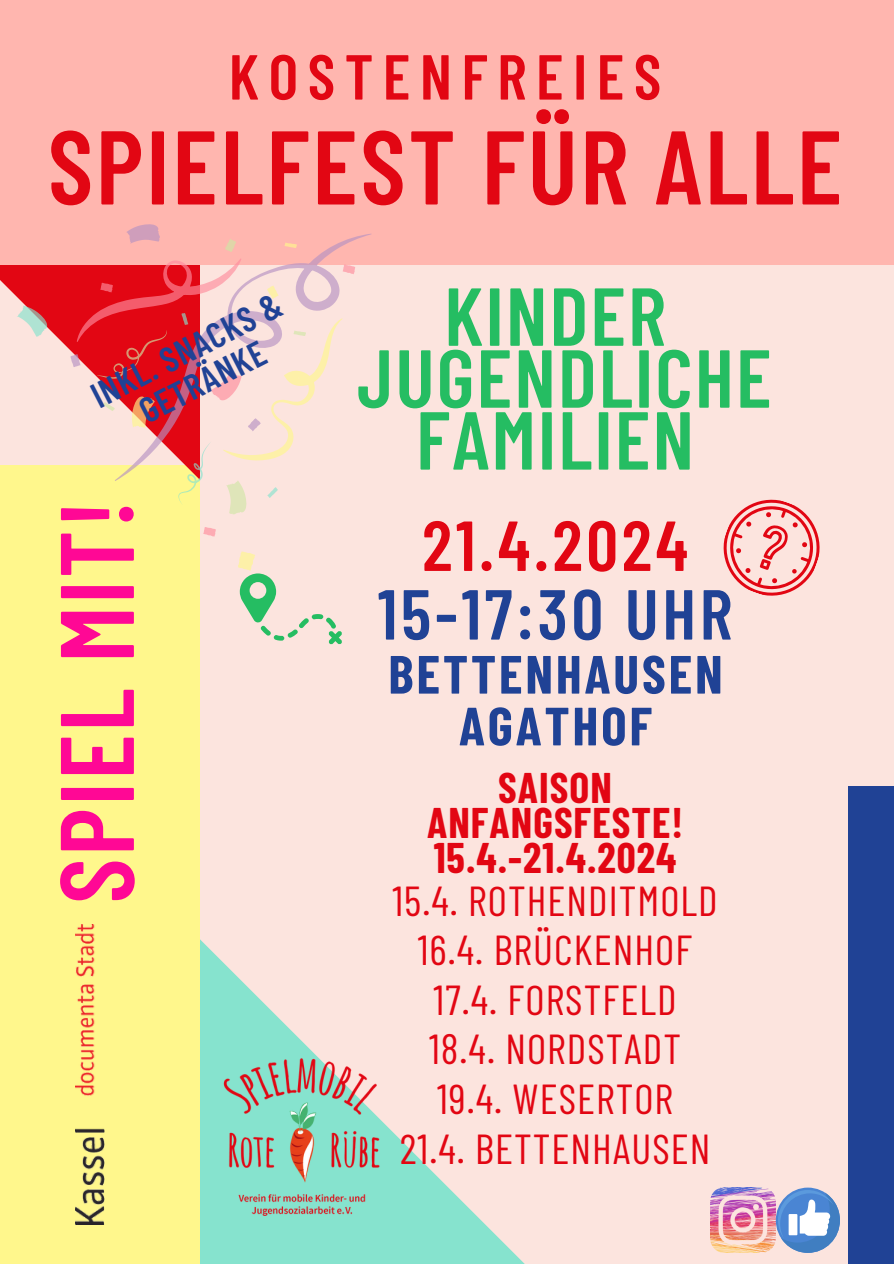
<style>
.page{position:relative;width:894px;height:1264px;background:#fff}
.page>*{position:absolute;margin:0;border:0;box-sizing:border-box;transform-origin:0 0}
.t1{font:600 104.4px "Barlow Condensed";letter-spacing:.025em;color:#e20613}
.t2{font:600 104.1px "Barlow Condensed";letter-spacing:.025em;color:#ff0895}
.t3{font:600 82.05px/61.8px "Barlow Condensed";letter-spacing:.025em;color:#25bd62;text-align:center}
.t4{font:600 70.5px/68.7px "Barlow Condensed";letter-spacing:.055em;color:#204295;text-align:center}
.t5{font:600 63.45px "Barlow Condensed";letter-spacing:.15em;color:#e20613}
.t6{font:700 53.7px/51.8px "Barlow Condensed";letter-spacing:.055em;color:#204295;text-align:center}
.t7{font:41.85px/49.5px "Barlow Condensed";letter-spacing:.025em;color:#e20613;text-align:center}
.t8{font:700 41.85px/34.8px "Barlow Condensed";letter-spacing:.025em;color:#e20613;text-align:center}
.t9{font:600 35.4px "Barlow Condensed";color:#204295}
.s1{color:#e20613}
</style>
<div class="page">
<div style="left:0;top:0;width:893px;height:1263px;background:#fce4de"></div>
<svg style="left:200px;top:939px;width:324px;height:324px"></svg>
<div style="left:0;top:465px;width:200px;height:798px;background:#fff78c"></div>
<div style="left:0;top:0;width:893px;height:264px;background:#ffb6af"></div>
<div style="left:847px;top:786px;width:46px;height:477px;background:#204295"></div>
<svg style="left:723px;top:499px;width:97px;height:97px"></svg>
<img style="left:75px;top:924px;width:30px;height:300px">
<img style="left:200px;top:1032px;width:204px;height:204px">
<svg style="left:203px;top:527px;width:13px;height:9px"></svg>
<svg style="left:238px;top:551px;width:104px;height:93px"></svg>
<svg style="left:126px;top:224px;width:33px;height:10px"></svg>
<svg style="left:128px;top:234px;width:243px;height:31px"></svg>
<svg style="left:0;top:258px;width:355px;height:256px"></svg>
<img style="left:710px;top:1187px;width:65px;height:65px">
<svg style="left:777px;top:1189px;width:62px;height:63px"></svg>
<div style="left:788px;top:1213px;width:9px;height:22px;background:#fff"></div>
<p class="t5" style="left:229px;top:36px;width:434px">KOSTENFREIES</p>
<p class="t1" style="left:48px;top:100px;width:795px">SPIELFEST FÜR ALLE</p>
<h2 class="t9" style="left:83px;top:377px;width:210px;rotate:-27deg">INKL. SNACKS &amp;</h2>
<p class="t9" style="left:132px;top:392px;width:138px;rotate:-27deg">GETRÄNKE</p>
<p class="t2" style="left:30px;top:903px;width:405px;rotate:-90deg">SPIEL MIT!</p>
<h3 class="t3" style="left:444px;top:282px;width:223px">KINDER</h3>
<p class="t3" style="left:357px;top:344px;width:416px">JUGENDLICHE<br>FAMILIEN</p>
<p class="t4" style="left:378px;top:508px;width:356px"><span class="s1">21.4.2024<br></span>15-17:30 UHR</p>
<p class="t6" style="left:388px;top:646px;width:336px">BETTENHAUSEN<br>AGATHOF</p>
<h4 class="t8" style="left:427px;top:769px;width:257px">SAISON<br>ANFANGSFESTE!<br>15.4.-21.4.2024</h4>
<h4 class="t7" style="left:392px;top:874px;width:326px">15.4. ROTHENDITMOLD<br>16.4. BRÜCKENHOF<br>17.4. FORSTFELD<br>18.4. NORDSTADT<br>19.4. WESERTOR</h4>
<p class="t7" style="left:399px;top:1121px;width:312px">21.4. BETTENHAUSEN</p>
</div>
